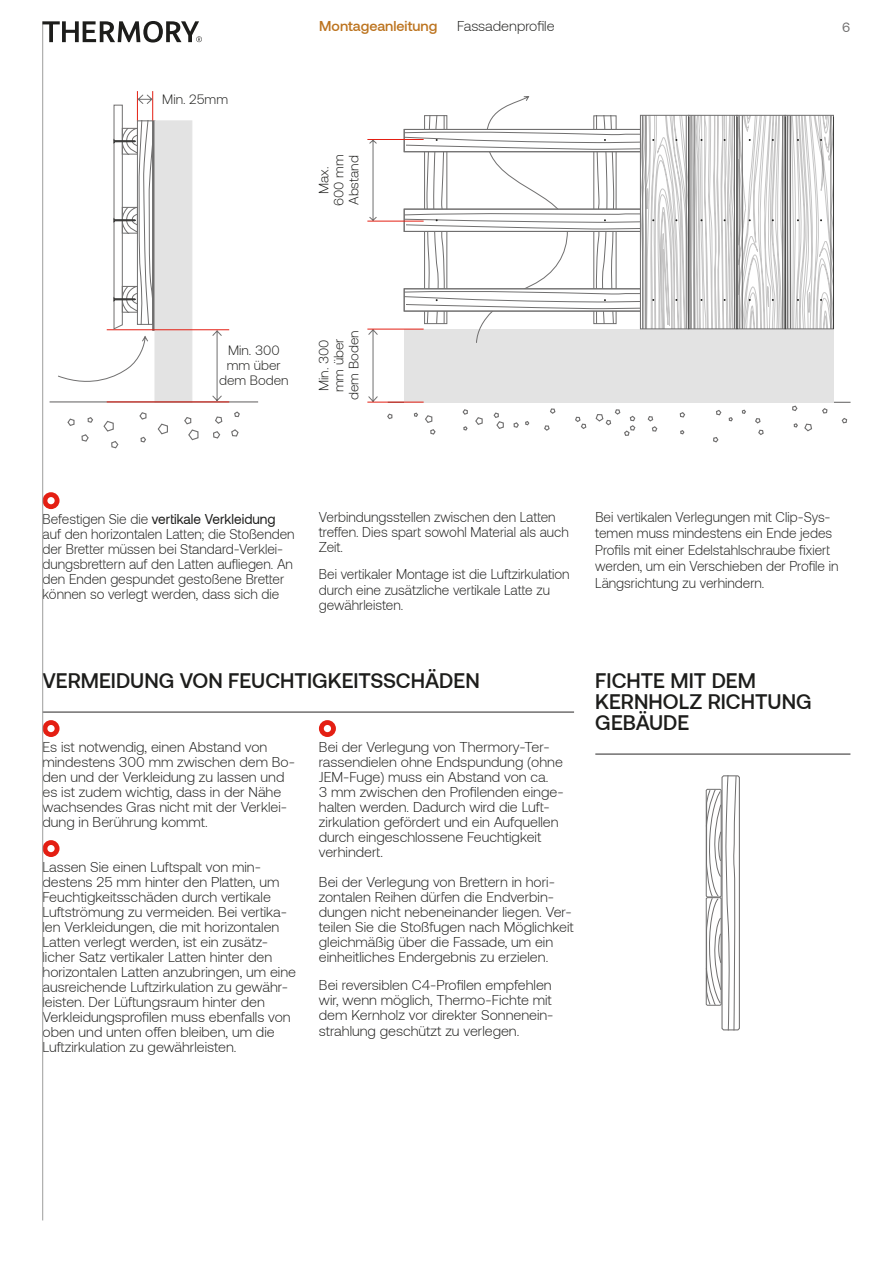
<style>
.page{position:relative;width:893px;height:1263px;background:#fff}
.page>*{position:absolute;margin:0;border:0;box-sizing:border-box;transform-origin:0 0}
.t1{font:500 21px/21px "Aeonik";color:#1d1d1b}
.t2{font:300 14.25px/15px "Aeonik";color:#1d1d1b}
.t3{font:300 14.25px/15px "Aeonik";color:#1d1d1b;scale:.95 1}
.t4{font:500 14.25px "Aeonik";color:#bc731e}
.t5{font:300 13.5px/15px "Aeonik";color:#1d1d1b;text-align:center}
.t6{font:13.5px "Aeonik";color:#706f6f}
.s1{font-weight:400}
</style>
<div class="page">
<svg style="left:43px;top:492px;width:17px;height:17px"></svg>
<hr style="left:43px;top:711px;width:531px;height:2px;background:#706f6f">
<svg style="left:43px;top:720px;width:17px;height:17px"></svg>
<svg style="left:43px;top:840px;width:17px;height:17px"></svg>
<svg style="left:319px;top:720px;width:17px;height:17px"></svg>
<hr style="left:595px;top:753px;width:255px;height:2px;background:#706f6f">
<svg style="left:705px;top:775px;width:35px;height:256px"></svg>
<hr style="left:137px;top:91px;width:1px;height:30px;background:#e41f13">
<hr style="left:152px;top:91px;width:1px;height:30px;background:#e41f13">
<svg style="left:49px;top:94px;width:210px;height:355px"></svg>
<svg style="left:386px;top:401px;width:465px;height:42px"></svg>
<div style="left:404px;top:329px;width:430px;height:73px;background:#e3e3e3"></div>
<hr style="left:833px;top:117px;width:1px;height:212px;background:#3c3c3b">
<svg style="left:404px;top:96px;width:429px;height:247px"></svg>
<svg style="left:368px;top:330px;width:10px;height:72px"></svg>
<hr style="left:367px;top:329px;width:57px;height:1px;background:#e41f13">
<hr style="left:367px;top:402px;width:57px;height:1px;background:#e41f13">
<svg style="left:369px;top:140px;width:8px;height:81px"></svg>
<hr style="left:367px;top:221px;width:57px;height:1px;background:#e41f13">
<hr style="left:367px;top:139px;width:57px;height:1px;background:#e41f13">
<hr style="left:42px;top:21px;width:1px;height:1199px;background:#9d9d9c">
<svg style="left:43px;top:21px;width:159px;height:22px"></svg>
<p class="t5" style="left:162px;top:92px;width:67px">Min. 25mm</p>
<p class="t4" style="left:319px;top:18px;width:119px">Montageanleitung</p>
<p class="t2" style="left:457px;top:19px;width:99px">Fassadenprofile</p>
<p class="t6" style="left:842px;top:20px;width:10px">6</p>
<p class="t5" style="left:316px;top:206px;width:53px;rotate:-90deg">Max.<br>600 mm<br>Abstand</p>
<p class="t5" style="left:219px;top:343px;width:71px">Min. 300 mm über dem Boden</p>
<p class="t5" style="left:316px;top:400px;width:71px;rotate:-90deg">Min. 300 mm über dem Boden</p>
<p class="t3" style="left:43px;top:512px;width:267px">Befestigen Sie die <span class="s1">vertikale Verkleidung </span>auf den horizontalen Latten; die Stoßenden der Bretter müssen bei Standard-Verklei&shy;dungsbrettern auf den Latten aufliegen. An den Enden gespundet gestoßene Bretter können so verlegt werden, dass sich die</p>
<p class="t3" style="left:319px;top:509px;width:265px">Verbindungsstellen zwischen den Latten treffen. Dies spart sowohl Material als auch<br>Zeit.</p>
<p class="t3" style="left:319px;top:567px;width:265px">Bei vertikaler Montage ist die Luftzirkulation durch eine zusätzliche vertikale Latte zu gewährleisten.</p>
<p class="t3" style="left:595px;top:509px;width:257px;line-height:16.5px">Bei vertikalen Verlegungen mit Clip-Sys&shy;temen muss mindestens ein Ende jedes Profils mit einer Edelstahlschraube fixiert werden, um ein Verschieben der Profile in Längsrichtung zu verhindern.</p>
<h1 class="t1" style="left:43px;top:670px;width:439px">VERMEIDUNG VON FEUCHTIGKEITSSCHÄDEN</h1>
<p class="t2" style="left:43px;top:739px;width:254px">Es ist notwendig, einen Abstand von mindestens 300 mm zwischen dem Bo&shy;den und der Verkleidung zu lassen und es ist zudem wichtig, dass in der Nähe wachsendes Gras nicht mit der Verklei&shy;dung in Berührung kommt.</p>
<p class="t2" style="left:43px;top:859px;width:255px">Lassen Sie einen Luftspalt von min&shy;destens 25 mm hinter den Platten, um Feuchtigkeitsschäden durch vertikale Luftströmung zu vermeiden. Bei vertika&shy;len Verkleidungen, die mit horizontalen Latten verlegt werden, ist ein zusätz&shy;licher Satz vertikaler Latten hinter den horizontalen Latten anzubringen, um eine ausreichende Luftzirkulation zu gewähr&shy;leisten. Der Lüftungsraum hinter den Verkleidungsprofilen muss ebenfalls von oben und unten offen bleiben, um die Luftzirkulation zu gewährleisten.</p>
<p class="t2" style="left:319px;top:739px;width:246px">Bei der Verlegung von Thermory-Ter&shy;rassendielen ohne Endspundung (ohne JEM-Fuge) muss ein Abstand von ca.<br>3 mm zwischen den Profilenden einge&shy;halten werden. Dadurch wird die Luft&shy;zirkulation gefördert und ein Aufquellen durch eingeschlossene Feuchtigkeit verhindert.</p>
<p class="t2" style="left:319px;top:875px;width:256px">Bei der Verlegung von Brettern in hori&shy;zontalen Reihen dürfen die Endverbin&shy;dungen nicht nebeneinander liegen. Ver&shy;teilen Sie die Stoßfugen nach Möglichkeit gleichmäßig über die Fassade, um ein einheitliches Endergebnis zu erzielen.</p>
<p class="t2" style="left:319px;top:977px;width:236px">Bei reversiblen C4-Profilen empfehlen wir, wenn möglich, Thermo-Fichte mit dem Kernholz vor direkter Sonnenein-</p>
<p class="t2" style="left:319px;top:1024px;width:202px">strahlung geschützt zu verlegen.</p>
<h1 class="t1" style="left:595px;top:670px;width:218px">FICHTE MIT DEM<br>KERNHOLZ RICHTUNG<br>GEBÄUDE</h1>
</div>
